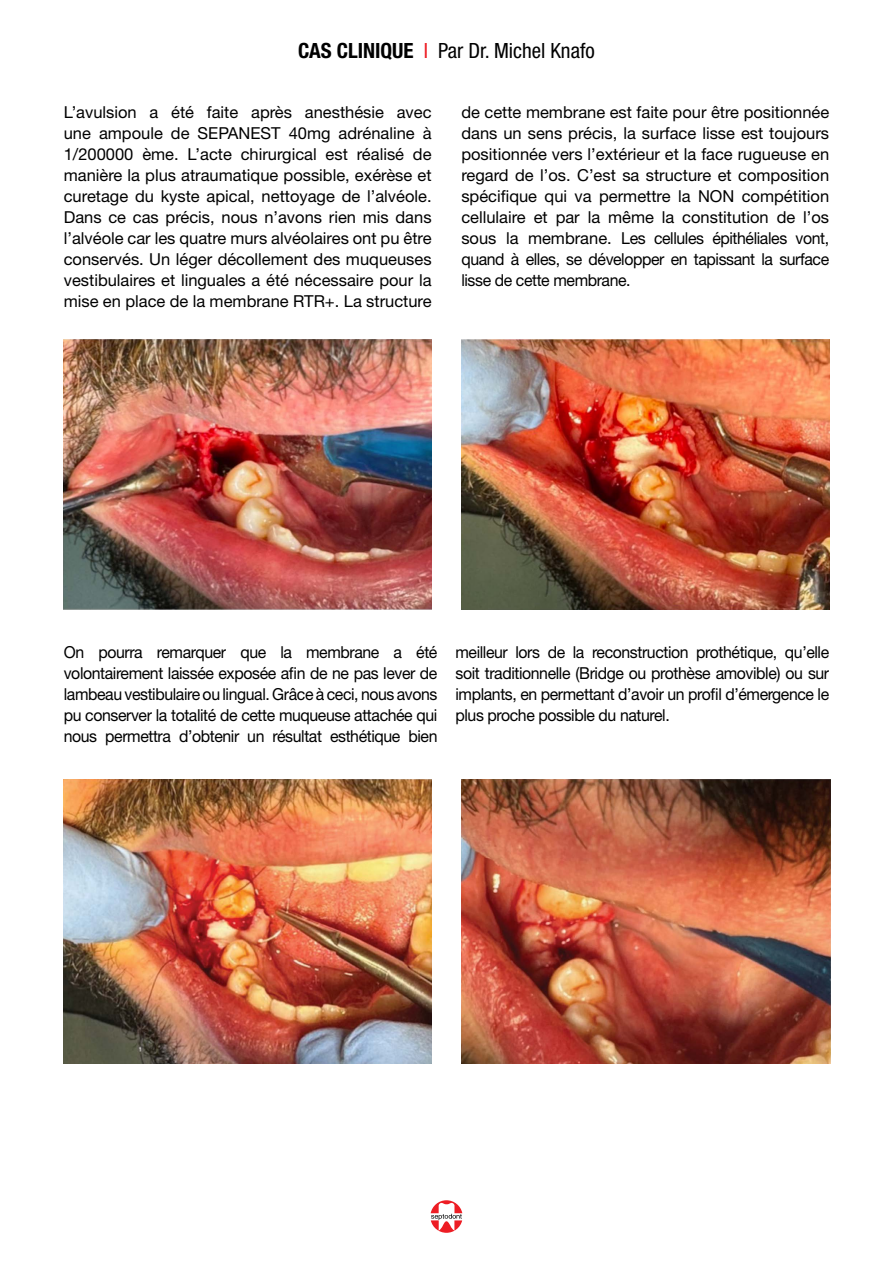
<style>
.page{position:relative;width:893px;height:1263px;background:#fff}
.page>*{position:absolute;margin:0;border:0;box-sizing:border-box;transform-origin:0 0}
.t1{font:condensed 21px "Helvetica Neue LT Std";color:#000}
.t2{font:16.5px/21px "Helvetica Neue LT Std";letter-spacing:-.025em;color:#000;text-align:justify}
.t3{font:16.5px/21px "Helvetica Neue LT Std";letter-spacing:-.025em;color:#000;text-align:justify;scale:.96 1}
.s1{font-weight:700}
.s2{color:#ed1d24}
</style>
<div class="page">
<svg style="left:431px;top:1200px;width:31px;height:33px"></svg>
<img style="left:64px;top:339px;width:368px;height:270px">
<img style="left:461px;top:339px;width:368px;height:270px">
<img style="left:64px;top:779px;width:368px;height:285px">
<img style="left:461px;top:779px;width:370px;height:285px">
<p class="t1" style="left:298px;top:38px;width:298px"><span class="s1">CAS CLINIQUE</span> <span class="s2">I</span> Par Dr. Michel Knafo</p>
<p class="t2" style="left:64px;top:101px;width:369px">L’avulsion a été faite après anesthésie avec une ampoule de SEPANEST 40mg adrénaline à 1/200000 ème. L’acte chirurgical est réalisé de manière la plus atraumatique possible, exérèse et curetage du kyste apical, nettoyage de l’alvéole.<br>Dans ce cas précis, nous n’avons rien mis dans l’alvéole car les quatre murs alvéolaires ont pu être conservés. Un léger décollement des muqueuses vestibulaires et linguales a été nécessaire pour la mise en place de la membrane RTR+. La structure</p>
<p class="t2" style="left:461px;top:102px;width:369px">de cette membrane est faite pour être positionnée dans un sens précis, la surface lisse est toujours positionnée vers l’extérieur et la face rugueuse en regard de l’os. C’est sa structure et composition spécifique qui va permettre la NON compétition cellulaire et par la même la constitution de l’os sous la membrane. Les cellules épithéliales vont, quand à elles, se développer en tapissant la surface lisse de cette membrane.</p>
<p class="t3" style="left:64px;top:641px;width:391px">On pourra remarquer que la membrane a été volontairement laissée exposée afin de ne pas lever de lambeau vestibulaire ou lingual. Grâce à ceci, nous avons pu conserver la totalité de cette muqueuse attachée qui nous permettra d’obtenir un résultat esthétique bien</p>
<p class="t3" style="left:455px;top:642px;width:391px">meilleur lors de la reconstruction prothétique, qu’elle soit traditionnelle (Bridge ou prothèse amovible) ou sur implants, en permettant d’avoir un profil d’émergence le plus proche possible du naturel.</p>
</div>
